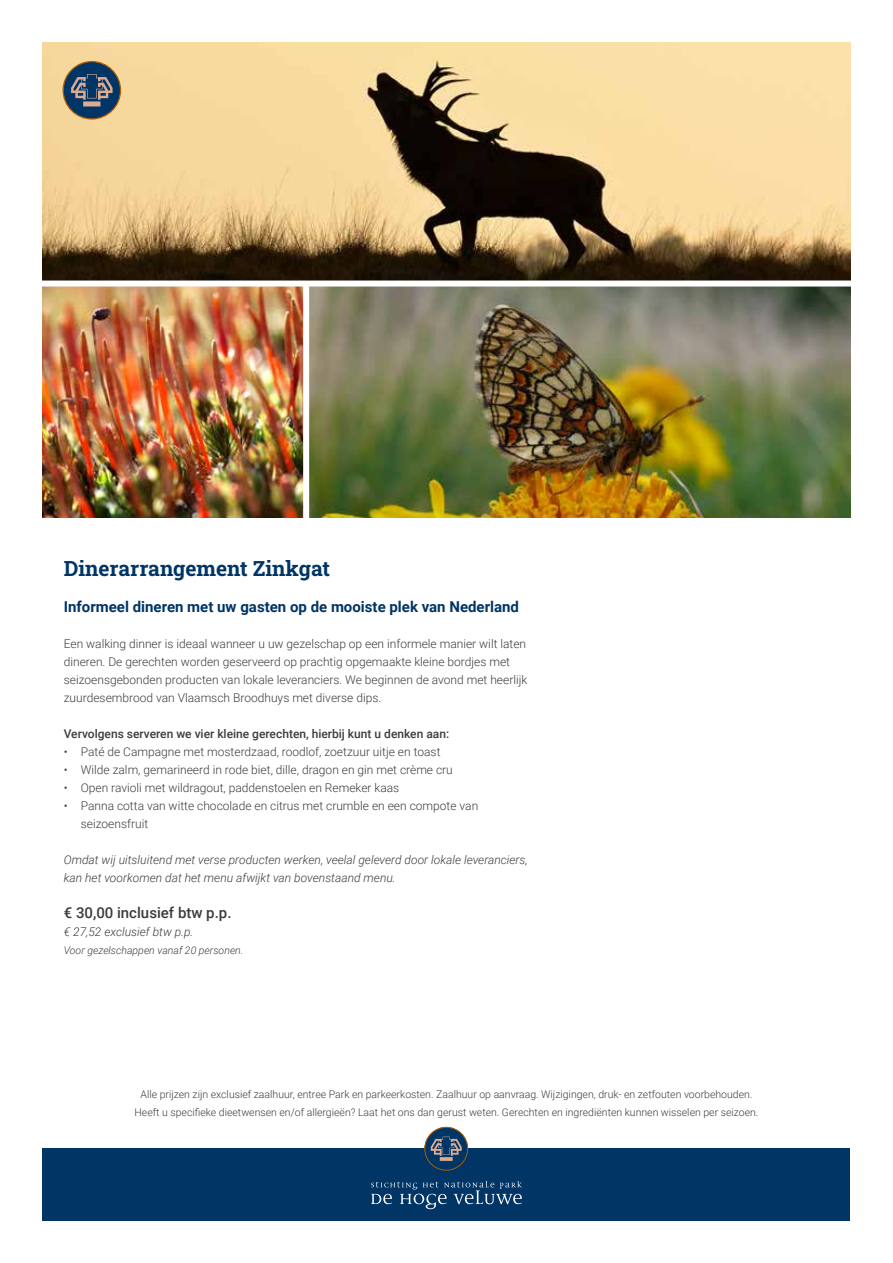
<style>
.page{position:relative;width:893px;height:1263px;background:#fff}
.page>*{position:absolute;margin:0;border:0;box-sizing:border-box;transform-origin:0 0}
.t1{font:21px "Roboto Slab";color:#003565}
.t2{font:700 15px "Roboto";color:#003565}
.t3{font:500 15px "Roboto";color:#3c3c3b}
.t4{font:300 12px/18px "Roboto";color:#3c3c3b}
.t5{font:italic 300 12px/18px "Roboto";color:#3c3c3b}
.t6{font:500 12px "Roboto";color:#3c3c3b}
.t7{font:300 10.5px/18px "Roboto";color:#3c3c3b;text-align:center}
.t8{font:italic 300 10.5px "Roboto";color:#3c3c3b}
</style>
<div class="page">
<img style="left:43px;top:43px;width:807px;height:238px">
<img style="left:309px;top:287px;width:541px;height:231px">
<img style="left:43px;top:287px;width:260px;height:231px">
<svg style="left:63px;top:61px;width:58px;height:59px;background:#5e6a70"></svg>
<div style="left:43px;top:1149px;width:807px;height:72px;background:#003565"></div>
<svg style="left:371px;top:1181px;width:151px;height:28px"></svg>
<svg style="left:424px;top:1127px;width:44px;height:44px"></svg>
<h1 class="t1" style="left:64px;top:554px;width:268px">Dinerarrangement Zinkgat</h1>
<p class="t2" style="left:64px;top:596px;width:457px">Informeel dineren met uw gasten op de mooiste plek van Nederland</p>
<p class="t4" style="left:64px;top:634px;width:465px">Een walking dinner is ideaal wanneer u uw gezelschap op een informele manier wilt laten dineren. De gerechten worden geserveerd op prachtig opgemaakte kleine bordjes met seizoensgebonden producten van lokale leveranciers. We beginnen de avond met heerlijk zuurdesembrood van Vlaamsch Broodhuys met diverse dips.</p>
<p class="t6" style="left:64px;top:725px;width:387px">Vervolgens serveren we vier kleine gerechten, hierbij kunt u denken aan:</p>
<p class="t4" style="left:64px;top:742px;width:378px">• Paté de Campagne met mosterdzaad, roodlof, zoetzuur uitje en toast</p>
<p class="t4" style="left:64px;top:760px;width:391px">• Wilde zalm, gemarineerd in rode biet, dille, dragon en gin met crème cru</p>
<p class="t4" style="left:64px;top:778px;width:337px">• Open ravioli met wildragout, paddenstoelen en Remeker kaas</p>
<p class="t4" style="left:81px;top:796px;width:399px;text-indent:-17px">• Panna cotta van witte chocolade en citrus met crumble en een compote van seizoensfruit</p>
<p class="t5" style="left:64px;top:850px;width:466px">Omdat wij uitsluitend met verse producten werken, veelal geleverd door lokale leveranciers, kan het voorkomen dat het menu afwijkt van bovenstaand menu.</p>
<p class="t3" style="left:64px;top:902px;width:169px">€ 30,00 inclusief btw p.p.</p>
<p class="t5" style="left:64px;top:922px;width:131px">€ 27,52 exclusief btw p.p.</p>
<p class="t8" style="left:64px;top:943px;width:181px">Voor gezelschappen vanaf 20 personen.</p>
<p class="t7" style="left:135px;top:1085px;width:625px">Alle prijzen zijn exclusief zaalhuur, entree Park en parkeerkosten. Zaalhuur op aanvraag. Wijzigingen, druk- en zetfouten voorbehouden.<br>Heeft u specifieke dieetwensen en/of allergieën? Laat het ons dan gerust weten. Gerechten en ingrediënten kunnen wisselen per seizoen.</p>
</div>
